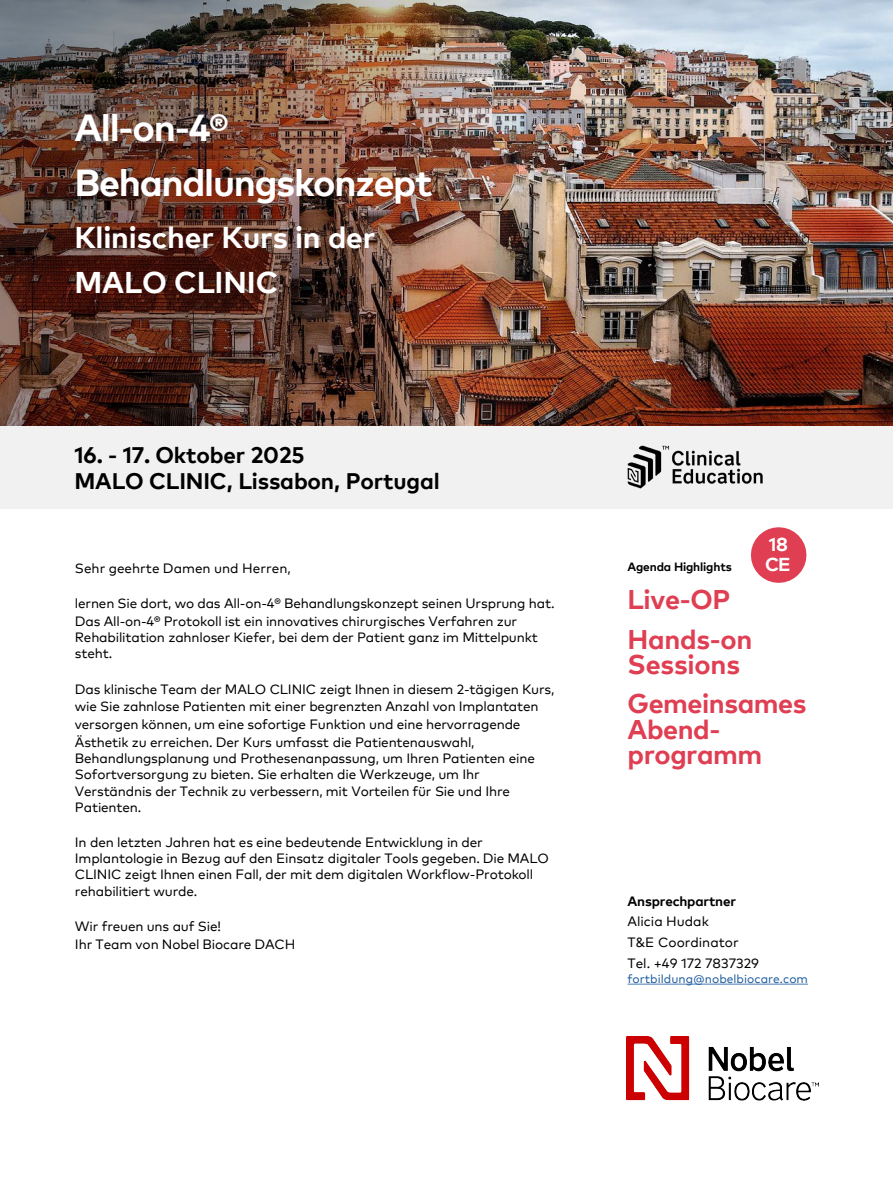
<style>
.page{position:relative;width:893px;height:1191px;background:#fff}
.page>*{position:absolute;margin:0;border:0;box-sizing:border-box;transform-origin:0 0}
.t1{font:700 37.5px "Mark Pro";letter-spacing:-.035em;color:#fff}
.t2{font:700 30px/45px "Mark Pro";letter-spacing:-.005em;color:#fff}
.t3{font:700 27px/25.5px "Mark Pro";letter-spacing:-.015em;color:#e03e52}
.t4{font:700 22.5px "Mark Pro";letter-spacing:-.005em;color:#000}
.t5{font:700 18.75px "Mark Pro";color:#fff}
.t6{font:13.5px/16.2px "Mark Pro";letter-spacing:-.015em;color:#000}
.t7{font:700 13.5px "Mark Pro";letter-spacing:-.015em;color:#000}
.t8{font:12px "Mark Pro";color:#205e9e}
.t9{font:700 12px "Mark Pro";letter-spacing:-.015em;color:#000}
</style>
<div class="page">
<div style="left:0;top:425px;width:893px;height:84px;background:#f1f1f1"></div>
<svg style="left:751px;top:527px;width:55px;height:56px"></svg>
<svg style="left:627px;top:984px;width:181px;height:1px"></svg>
<img style="left:627px;top:445px;width:136px;height:44px">
<img style="left:626px;top:1036px;width:193px;height:64px">
<img style="left:541px;top:0;width:352px;height:425px">
<img style="left:0;top:0;width:541px;height:425px">
<p class="t7" style="left:74px;top:69px;width:163px">Advanced implant course</p>
<p class="t1" style="left:74px;top:99px;width:155px">All-on-4®</p>
<p class="t1" style="left:74px;top:154px;width:359px">Behandlungskonzept</p>
<p class="t2" style="left:74px;top:212px;width:302px">Klinischer Kurs in der<br>MALO CLINIC</p>
<p class="t4" style="left:74px;top:438px;width:232px">16. - 17. Oktober 2025</p>
<p class="t4" style="left:74px;top:464px;width:367px">MALO CLINIC, Lissabon, Portugal</p>
<p class="t6" style="left:75px;top:559px;width:217px">Sehr geehrte Damen und Herren,</p>
<p class="t6" style="left:75px;top:594px;width:481px">lernen Sie dort, wo das All-on-4® Behandlungskonzept seinen Ursprung hat.</p>
<p class="t6" style="left:75px;top:612px;width:464px">Das All-on-4® Protokoll ist ein innovatives chirurgisches Verfahren zur<br>Rehabilitation zahnloser Kiefer, bei dem der Patient ganz im Mittelpunkt steht.</p>
<p class="t6" style="left:75px;top:680px;width:481px">Das klinische Team der MALO CLINIC zeigt Ihnen in diesem 2-tägigen Kurs,</p>
<p class="t6" style="left:75px;top:697px;width:465px">wie Sie zahnlose Patienten mit einer begrenzten Anzahl von Implantaten</p>
<p class="t6" style="left:75px;top:715px;width:447px">versorgen können, um eine sofortige Funktion und eine hervorragende</p>
<p class="t6" style="left:75px;top:733px;width:461px">Ästhetik zu erreichen. Der Kurs umfasst die Patientenauswahl, Behandlungsplanung und Prothesenanpassung, um Ihren Patienten eine Sofortversorgung zu bieten. Sie erhalten die Werkzeuge, um Ihr Verständnis der Technik zu verbessern, mit Vorteilen für Sie und Ihre Patienten.</p>
<p class="t6" style="left:75px;top:833px;width:475px">In den letzten Jahren hat es eine bedeutende Entwicklung in der Implantologie in Bezug auf den Einsatz digitaler Tools gegeben. Die MALO CLINIC zeigt Ihnen einen Fall, der mit dem digitalen Workflow-Protokoll rehabilitiert wurde.</p>
<p class="t6" style="left:75px;top:917px;width:147px">Wir freuen uns auf Sie!</p>
<p class="t6" style="left:75px;top:935px;width:222px">Ihr Team von Nobel Biocare DACH</p>
<p class="t5" style="left:769px;top:530px;width:21px">18</p>
<p class="t5" style="left:765px;top:550px;width:27px">CE</p>
<p class="t9" style="left:627px;top:558px;width:106px">Agenda Highlights</p>
<p class="t3" style="left:627px;top:585px;width:104px">Live-OP</p>
<p class="t3" style="left:627px;top:624px;width:126px">Hands-on<br>Sessions</p>
<p class="t3" style="left:627px;top:689px;width:180px">Gemeinsames<br>Abend&shy;programm</p>
<p class="t7" style="left:627px;top:891px;width:110px">Ansprechpartner</p>
<p class="t6" style="left:627px;top:912px;width:83px">Alicia Hudak</p>
<p class="t6" style="left:627px;top:933px;width:113px">T&amp;E Coordinator</p>
<p class="t6" style="left:627px;top:954px;width:133px">Tel. +49 172 7837329</p>
<p class="t8" style="left:627px;top:969px;width:182px">fortbildung@nobelbiocare.com</p>
</div>
